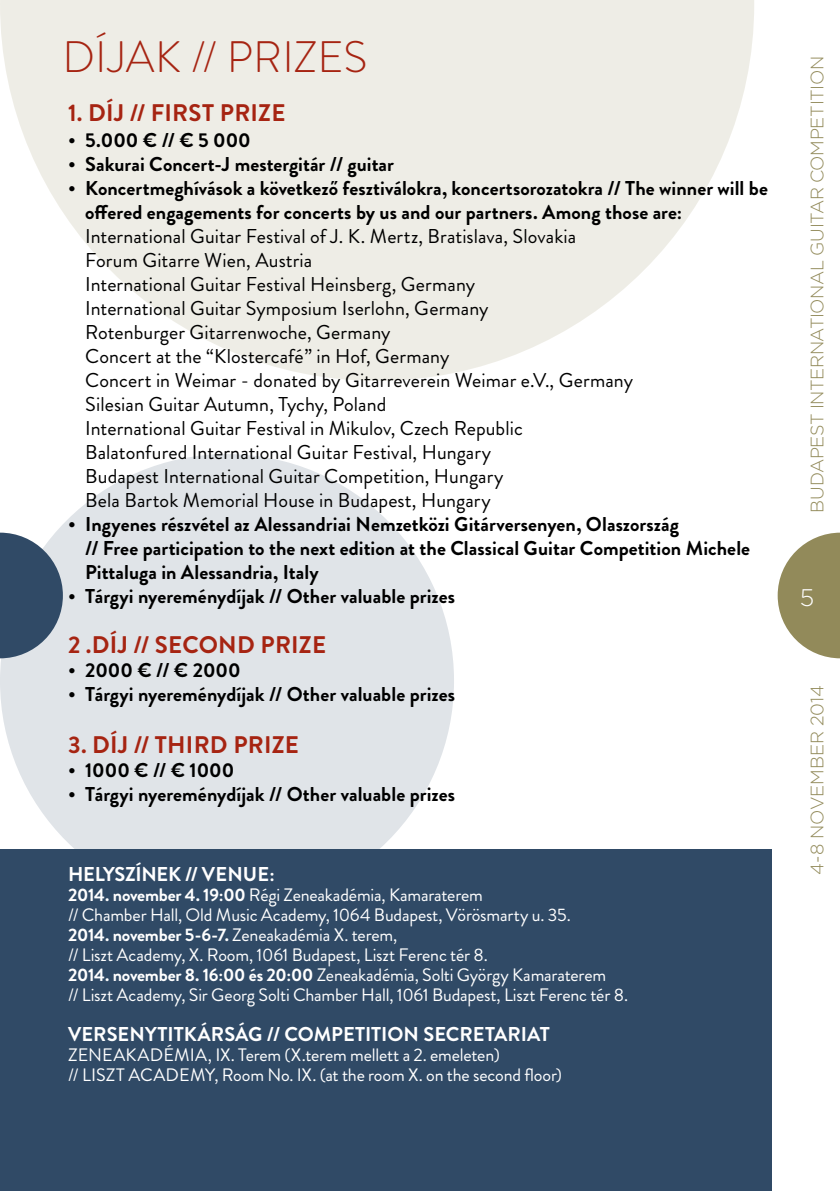
<style>
.page{position:relative;width:840px;height:1191px;background:#fff}
.page>*{position:absolute;margin:0;border:0;box-sizing:border-box;transform-origin:0 0}
.t1{font:300 44px "Brandon Grotesque";letter-spacing:.005em;color:#a62412}
.t2{font:700 24px "Brandon Grotesque";letter-spacing:.005em;color:#a62412}
.t3{font:300 24px "Gotham";color:#fff}
.t4{font:20px/24px "Brandon Grotesque";letter-spacing:.005em;color:#000}
.t5{font:700 20px/24px "Brandon Grotesque";letter-spacing:.005em;color:#000}
.t6{font:700 20px "Brandon Grotesque";color:#fff}
.t7{font:18px/20px "Brandon Grotesque";letter-spacing:-.01em;color:#fff}
.t8{font:300 18px "Gotham";letter-spacing:-.02em;color:#928a5a}
.s1{font-weight:700}
</style>
<div class="page">
<div style="left:0;top:849px;width:771px;height:342px;background:#304a66"></div>
<svg style="left:0;top:0;width:753px;height:381px;fill:#eeede6"></svg>
<svg style="left:0;top:454px;width:454px;height:453px;background:#d2d8dd"></svg>
<svg style="left:0;top:532px;width:63px;height:126px;background:#576c83"></svg>
<svg style="left:777px;top:532px;width:62px;height:126px"></svg>
<h1 class="t1" style="left:62px;top:27px;width:306px">DÍJAK // PR IZES</h1>
<p class="t2" style="left:68px;top:96px;width:32px">1. díj</p>
<p class="t2" style="left:130px;top:96px;width:48px">// First</p>
<p class="t2" style="left:220px;top:96px;width:28px">Prize</p>
<p class="t5" style="left:68px;top:128px;width:184px">• 5.000 € // € 5 000</p>
<p class="t5" style="left:68px;top:152px;width:327px">• Sakurai Concert-J mestergitár // guitar</p>
<p class="t5" style="left:85px;top:176px;width:684px;text-indent:-17px">• Koncertmeghívások a következő fesztiválokra, koncertsorozatokra // The winner will be offered engagements for concerts by us and our partners. Among those are:</p>
<p class="t4" style="left:85px;top:224px;width:549px">I nternational Guitar Festival of J. K. Mertz, Bratislava, Slovakia Forum Gitarre Wien, Austria<br>I nternational Guitar Festival Heinsberg, Germany<br>I nternational Guitar Symposium I serlohn, Germany<br>Rotenburger Gitarrenwoche, Germany<br>Concert at the “Klostercafé” in Hof, Germany<br>Concert in Weimar - donated by Gitarreverein Weimar e.V., Germany Silesian Guitar Autumn, Tychy, Poland<br>I nternational Guitar Festival in Mikulov, Czech Republic<br>Balatonfured I nternational Guitar Festival, Hungary<br>Budapest I nternational Guitar Competition, Hungary<br>Bela Bartok Memorial House in Budapest, Hungary</p>
<p class="t5" style="left:85px;top:512px;width:666px;text-indent:-17px">• Ingyenes részvétel az Alessandriai Nemzetközi Gitárversenyen, Olaszország<br>// Free participation to the next edition at the Classical Guitar Competition Michele<br>Pittaluga in Alessandria, Italy</p>
<p class="t5" style="left:68px;top:584px;width:388px">• Tárgyi nyereménydíjak // Other valuable prizes</p>
<p class="t2" style="left:68px;top:628px;width:36px">2 .díj</p>
<p class="t2" style="left:133px;top:628px;width:53px">// Second</p>
<p class="t2" style="left:260px;top:628px;width:28px">Prize</p>
<p class="t5" style="left:68px;top:658px;width:174px">• 2000 € // € 2000</p>
<p class="t5" style="left:68px;top:682px;width:388px">• Tárgyi nyereménydíjak // Other valuable prizes</p>
<p class="t2" style="left:68px;top:728px;width:36px">3. díj</p>
<p class="t2" style="left:134px;top:728px;width:49px">// Third</p>
<p class="t2" style="left:233px;top:728px;width:28px">Prize</p>
<p class="t5" style="left:68px;top:758px;width:168px">• 1000 € // € 1000</p>
<p class="t5" style="left:68px;top:782px;width:388px">• Tárgyi nyereménydíjak // Other valuable prizes</p>
<p class="t6" style="left:68px;top:860px;width:208px">HELYSZÍNEK // Ven ue:</p>
<p class="t7" style="left:68px;top:885px;width:561px"><span class="s1">2014. november 4. 19:00</span> Régi Zeneakadémia, Kamaraterem<br>// Chamber Hall, Old Music Academy, 1064 Budapest, Vörösmarty u. 35.<br><span class="s1">2014. november 5-6-7.</span> Zeneakadémia X. terem,<br>// Liszt Academy, X. Room, 1061 Budapest, Liszt Ferenc tér 8.<br><span class="s1">2014. november 8. 16:00 és 20:00</span> Zeneakadémia, Solti György Kamaraterem<br>// Liszt Academy, Sir Georg Solti Chamber Hall, 1061 Budapest, Liszt Ferenc tér 8.</p>
<p class="t6" style="left:68px;top:1020px;width:483px">VERSENYTITKÁRSÁG // COMPETITION SECRETARIAT</p>
<p class="t7" style="left:68px;top:1045px;width:23px">Zeneakad</p>
<p class="t7" style="left:68px;top:1045px;width:495px;text-indent:95px">émia, IX. Terem (X.terem mellett a 2. emeleten)<br>// LI SZT ACADEMY, Room No. IX. (at the room X. on the second floor)</p>
<p class="t8" style="left:806px;top:512px;width:458px;rotate:-90deg">Budapest Internati onal Guitar Competiti on</p>
<p class="t3" style="left:799px;top:584px;width:16px">5</p>
<p class="t8" style="left:806px;top:875px;width:192px;rotate:-90deg">4-8 N ovember 2014</p>
</div>
